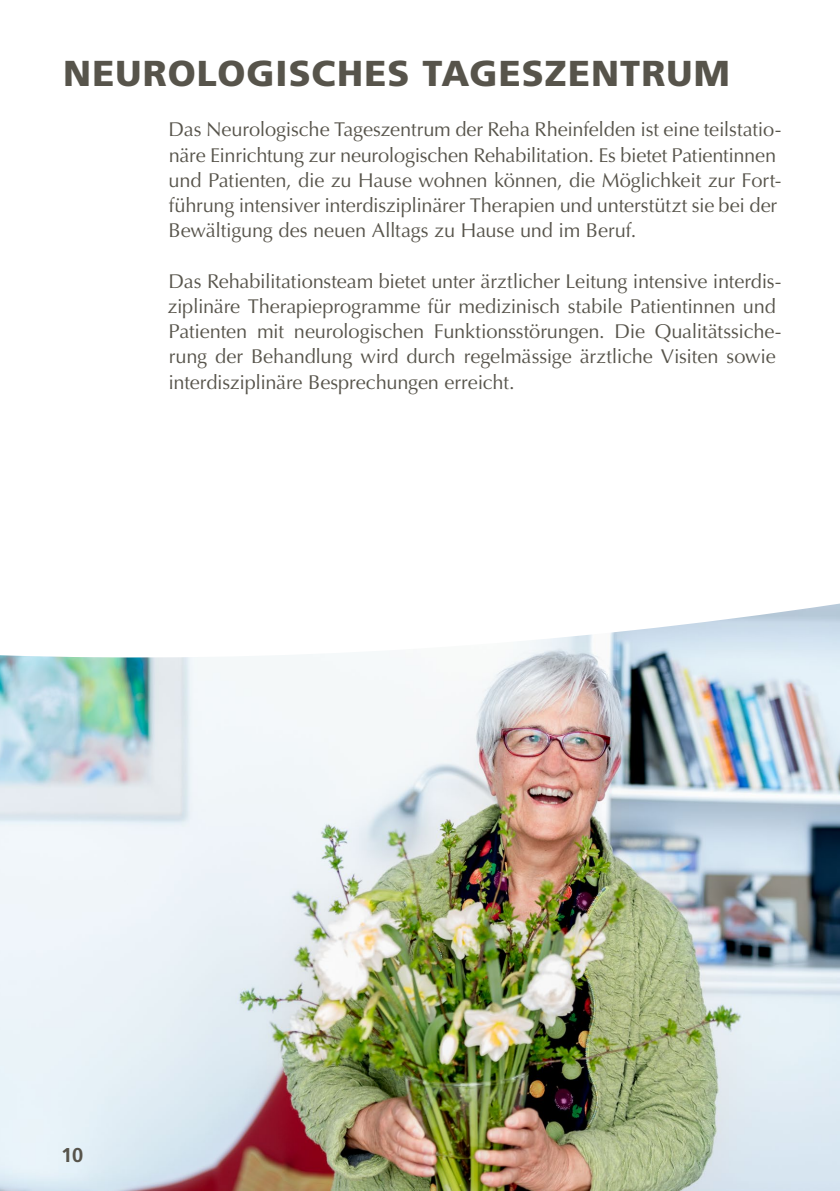
<style>
.page{position:relative;width:840px;height:1191px;background:#fff}
.page>*{position:absolute;margin:0;border:0;box-sizing:border-box;transform-origin:0 0}
.REHA_Titel-3{font:900 36px "Frutiger LT Pro";letter-spacing:.03em;color:#57544b}
.REHA_Grundtext{font:20px/25.2px "Optima";letter-spacing:-.01em;color:#57544b}
.t1{font:700 20px "Frutiger LT Pro";color:#57544b}
</style>
<div class="page">
<img style="left:0;top:659px;width:839px;height:532px">
<svg style="left:0;top:603px;width:839px;height:56px"></svg>
<p class="REHA_Titel-3" style="left:63px;top:52px;width:668px">NEUROLOGISCHES TAGESZENTRUM</p>
<p class="REHA_Grundtext" style="left:168px;top:117px;width:612px">Das Neurologische Tageszentrum der Reha Rheinfelden ist eine teilstatio&shy;näre Einrichtung zur neurologischen Rehabilitation. Es bietet Patientinnen und Patienten, die zu Hause wohnen können, die Möglichkeit zur Fort&shy;führung intensiver interdisziplinärer Therapien und unterstützt sie bei der Bewältigung des neuen Alltags zu Hause und im Beruf.</p>
<p class="REHA_Grundtext" style="left:167px;top:269px;width:615px">Das Rehabilitationsteam bietet unter ärztlicher Leitung intensive interdis&shy;ziplinäre Therapieprogramme für medizinisch stabile Patientinnen und Patienten mit neurologischen Funktionsstörungen. Die Qualitätssiche&shy;rung der Behandlung wird durch regelmässige ärztliche Visiten sowie interdisziplinäre Besprechungen erreicht.</p>
<p class="t1" style="left:61px;top:1142px;width:23px">10</p>
</div>
